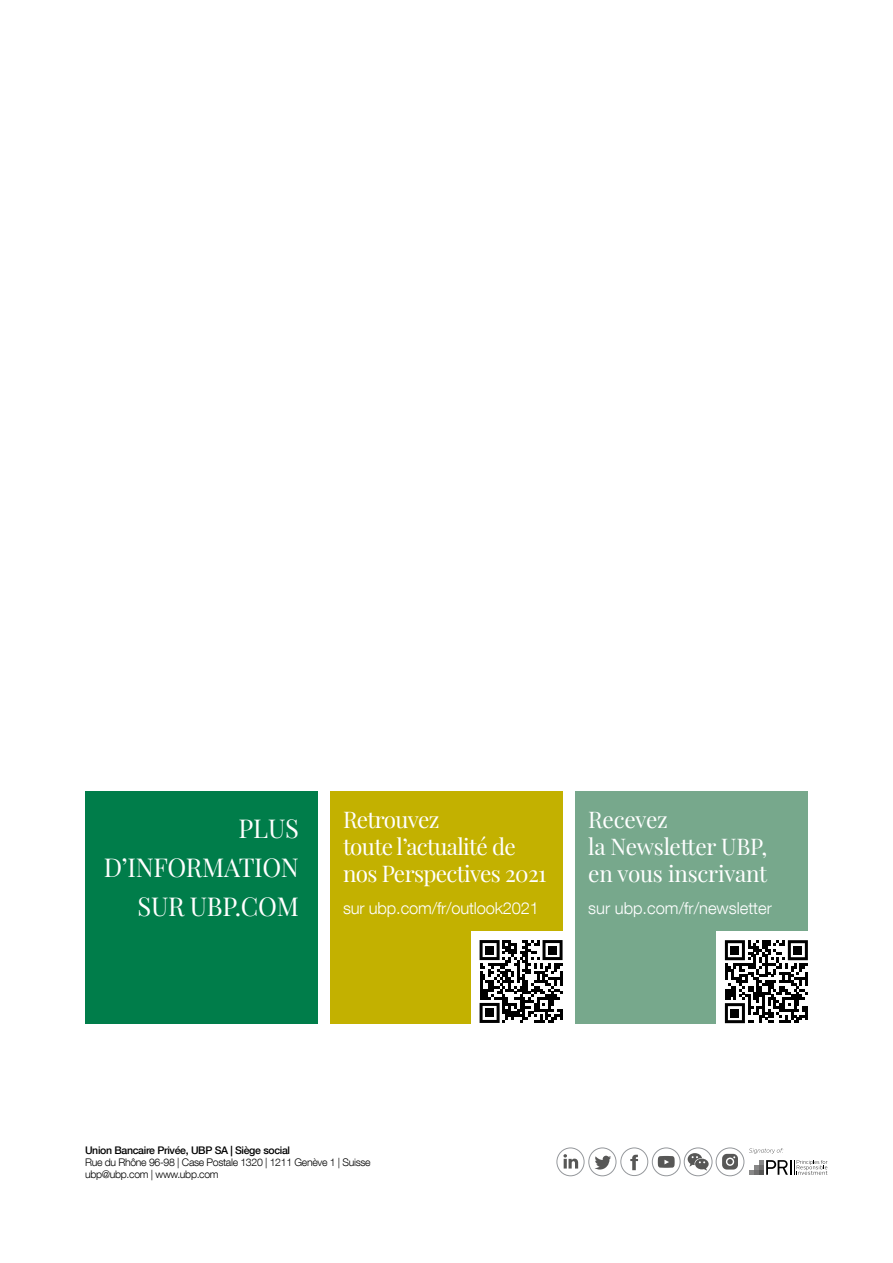
<style>
.page{position:relative;width:893px;height:1263px;background:#fff}
.page>*{position:absolute;margin:0;border:0;box-sizing:border-box;transform-origin:0 0}
.t1{font:25.5px/39px "Playfair Display";letter-spacing:-.01em;color:#fff;text-align:right}
.t2{font:22.5px/27px "Playfair Display";letter-spacing:-.03em;color:#fff}
.t3{font:22.5px/27px "Playfair Display";letter-spacing:-.01em;color:#fff}
.t4{font:300 16.5px "Helvetica Neue LT Com";letter-spacing:-.01em;color:#fff}
.t5{font:300 10.5px/12px "Helvetica Neue LT Com";letter-spacing:-.03em;color:#000}
.t6{font:500 10.5px "Helvetica Neue LT Com";letter-spacing:-.03em;color:#000}
</style>
<div class="page">
<div style="left:85px;top:791px;width:232px;height:232px;background:#007d4a"></div>
<div style="left:330px;top:791px;width:233px;height:232px;background:#c3b100"></div>
<div style="left:575px;top:791px;width:233px;height:232px;background:#77a88c"></div>
<div style="left:471px;top:931px;width:93px;height:94px;background:#fff"></div>
<svg style="left:480px;top:940px;width:83px;height:83px"></svg>
<div style="left:485px;top:946px;width:9px;height:8px;background:#000"></div>
<div style="left:548px;top:946px;width:9px;height:8px;background:#000"></div>
<div style="left:485px;top:1009px;width:9px;height:8px;background:#000"></div>
<div style="left:716px;top:931px;width:97px;height:98px;background:#fff"></div>
<svg style="left:725px;top:940px;width:83px;height:83px"></svg>
<div style="left:731px;top:946px;width:8px;height:8px;background:#000"></div>
<div style="left:794px;top:946px;width:8px;height:8px;background:#000"></div>
<div style="left:731px;top:1009px;width:8px;height:8px;background:#000"></div>
<svg style="left:556px;top:1147px;width:271px;height:29px"></svg>
<h1 class="t1" style="left:104px;top:807px;width:197px">PLUS<br>D’INFORMATION<br>SUR UBP.COM</h1>
<h2 class="t2" style="left:343px;top:804px;width:205px">Retrouvez<br>toute l’actualité de nos Perspectives 2021</h2>
<h3 class="t4" style="left:343px;top:898px;width:198px">sur ubp.com/fr/outlook2021</h3>
<h2 class="t3" style="left:588px;top:804px;width:180px">Recevez<br>la Newsletter UBP, en vous inscrivant</h2>
<h3 class="t4" style="left:588px;top:898px;width:185px">sur ubp.com/fr/newsletter</h3>
<p class="t6" style="left:85px;top:1144px;width:207px">Union Bancaire Privée, UBP SA | Siège social</p>
<p class="t5" style="left:85px;top:1156px;width:287px">Rue du Rhône 96-98 | Case Postale 1320 | 1211 Genève 1 | Suisse ubp@ubp.com | www.ubp.com</p>
</div>
